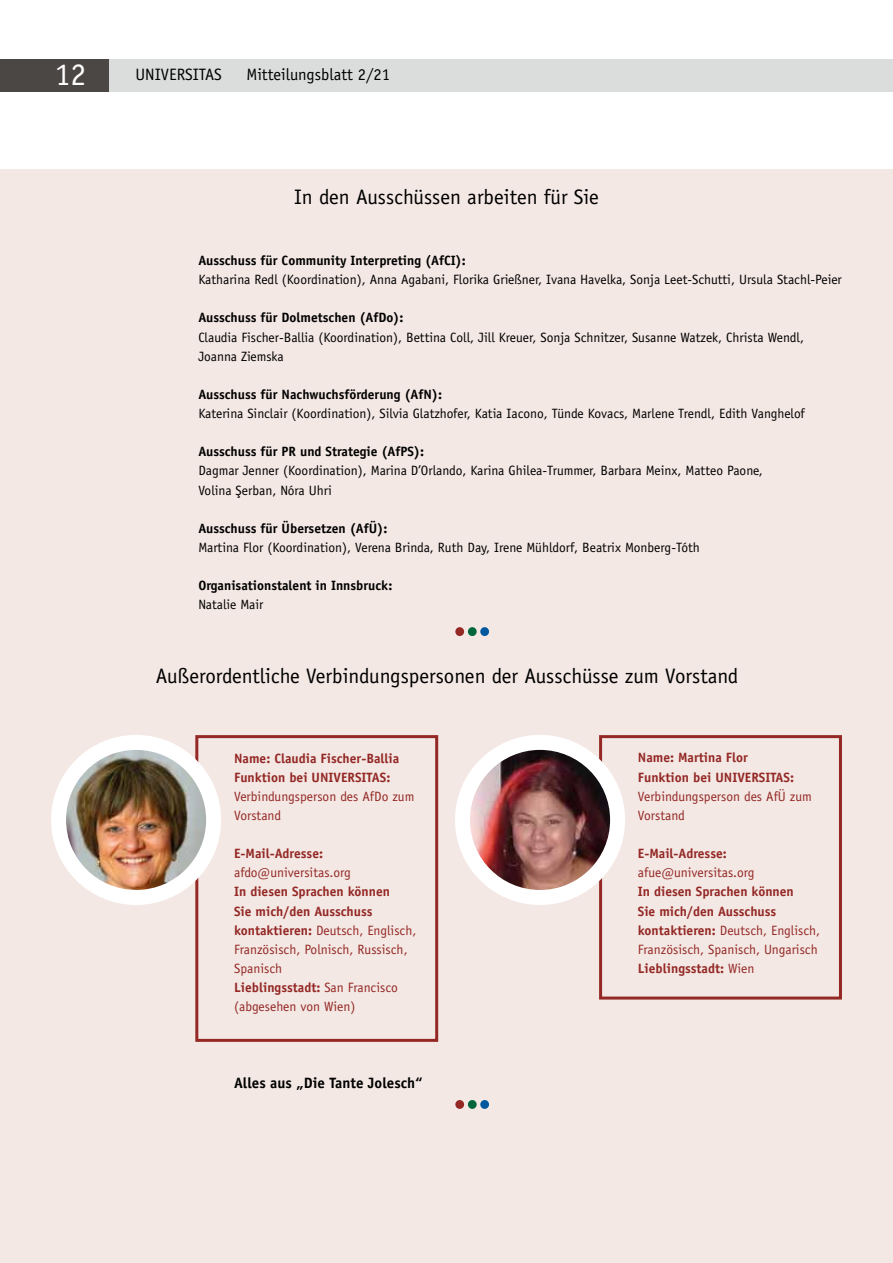
<style>
.page{position:relative;width:893px;height:1263px;background:#fff}
.page>*{position:absolute;margin:0;border:0;box-sizing:border-box;transform-origin:0 0}
.t1{font:31.5px "Officina Serif Std";color:#fff}
.t2{font:21px "Officina Sans Std";color:#000}
.t3{font:16.5px "Officina Sans Std";color:#000}
.t4{font:700 15px "Officina Sans Std";color:#000}
.t5{font:15px "Officina Sans Std";color:#000}
.t6{font:13.5px/19.2px "Officina Sans Std";color:#000}
.t7{font:13.5px/19.2px "Officina Sans Std";color:#932825}
.t8{font:700 13.5px/19.2px "Officina Sans Std";color:#932825}
.t9{font:700 13.5px "Officina Sans Std";color:#000}
.s1{font-weight:700}
.s2{font-weight:400}
</style>
<div class="page">
<div style="left:0;top:59px;width:893px;height:33px;background:#dbdcdc"></div>
<div style="left:0;top:59px;width:109px;height:33px;background:#4b4745"></div>
<div style="left:0;top:169px;width:893px;height:1094px;background:#f4e8e4"></div>
<div style="left:599px;top:735px;width:243px;height:264px;border:3px solid #932825"></div>
<div style="left:195px;top:735px;width:243px;height:307px;border:3px solid #932825"></div>
<img style="left:63px;top:742px;width:150px;height:155px">
<div style="left:51px;top:735px;width:170px;height:170px;border:15px solid #fff;border-radius:50%"></div>
<img style="left:462px;top:742px;width:156px;height:155px;border-radius:78px">
<div style="left:455px;top:735px;width:170px;height:170px;border:15px solid #fff;border-radius:50%"></div>
<div style="left:455px;top:627px;width:9px;height:9px;background:#932825;border-radius:4px"></div>
<div style="left:468px;top:627px;width:9px;height:9px;background:#00673a;border-radius:4px"></div>
<div style="left:480px;top:627px;width:9px;height:9px;background:#00599e;border-radius:4px"></div>
<div style="left:455px;top:1100px;width:9px;height:9px;background:#932825;border-radius:4px"></div>
<div style="left:468px;top:1100px;width:9px;height:9px;background:#00673a;border-radius:4px"></div>
<div style="left:480px;top:1100px;width:9px;height:9px;background:#00599e;border-radius:4px"></div>
<h1 class="t1" style="left:55px;top:56px;width:33px">12</h1>
<p class="t3" style="left:135px;top:65px;width:88px">UNIVERSITAS</p>
<p class="t3" style="left:246px;top:65px;width:145px">Mitteilungsblatt 2/21</p>
<h2 class="t2" style="left:294px;top:184px;width:306px">In den Ausschüssen arbeiten für Sie</h2>
<p class="t9" style="left:198px;top:252px;width:269px">Ausschuss für Community Interpreting (AfCI):</p>
<p class="t6" style="left:198px;top:270px;width:645px">Katharina Redl (Koordination), Anna Agabani, Florika Grießner, Ivana Havelka, Sonja Leet-Schutti, Ursula Stachl-Peier</p>
<p class="t9" style="left:198px;top:309px;width:207px">Ausschuss für Dolmetschen (AfDo):</p>
<p class="t6" style="left:198px;top:327px;width:607px">Claudia Fischer-Ballia (Koordination), Bettina Coll, Jill Kreuer, Sonja Schnitzer, Susanne Watzek, Christa Wendl,<br>Joanna Ziemska</p>
<p class="t9" style="left:198px;top:386px;width:245px">Ausschuss für Nachwuchsförderung (AfN):</p>
<p class="t6" style="left:198px;top:404px;width:608px">Katerina Sinclair (Koordination), Silvia Glatzhofer, Katia Iacono, Tünde Kovacs, Marlene Trendl, Edith Vanghelof</p>
<p class="t9" style="left:198px;top:443px;width:227px">Ausschuss für PR und Strategie (AfPS):</p>
<p class="t6" style="left:198px;top:461px;width:566px">Dagmar Jenner (Koordination), Marina D’Orlando, Karina Ghilea-Trummer, Barbara Meinx, Matteo Paone,<br>Volina Serban, Nóra Uhri</p>
<p class="t9" style="left:198px;top:520px;width:190px">Ausschuss für Übersetzen (AfÜ):</p>
<p class="t6" style="left:198px;top:538px;width:503px">Martina Flor (Koordination), Verena Brinda, Ruth Day, Irene Mühldorf, Beatrix Monberg-Tóth</p>
<p class="t9" style="left:198px;top:577px;width:195px">Organisationstalent in Innsbruck:</p>
<p class="t6" style="left:198px;top:595px;width:67px">Natalie Mair</p>
<p class="t5" style="left:237px;top:481px;width:6px">¸</p>
<h2 class="t2" style="left:156px;top:663px;width:584px">Außerordentliche Verbindungspersonen der Ausschüsse zum Vorstand</h2>
<p class="t8" style="left:234px;top:748px;width:167px">Name: Claudia Fischer-Ballia<br>Funktion bei UNIVERSITAS:</p>
<p class="t7" style="left:234px;top:787px;width:182px">Verbindungsperson des AfDo zum<br>Vorstand</p>
<p class="t8" style="left:234px;top:844px;width:91px">E-Mail-Adresse:</p>
<p class="t7" style="left:234px;top:863px;width:118px">afdo@universitas.org</p>
<p class="t7" style="left:234px;top:882px;width:184px"><span class="s1">In diesen Sprachen können<br>Sie mich/den Ausschuss kontaktieren:</span> Deutsch, Englisch,<br>Französisch, Polnisch, Russisch,<br>Spanisch<br><span class="s1">Lieblingsstadt:</span> San Francisco (abgesehen von Wien)</p>
<p class="t4" style="left:234px;top:1073px;width:190px">Alles aus „Die Tante Jolesch“</p>
<p class="t8" style="left:638px;top:748px;width:158px">Name: Martina Flor<br>Funktion bei UNIVERSITAS:</p>
<p class="t7" style="left:638px;top:787px;width:176px">Verbindungsperson des AfÜ zum<br>Vorstand</p>
<p class="t8" style="left:638px;top:844px;width:91px">E-Mail-Adresse:</p>
<p class="t7" style="left:638px;top:863px;width:118px">afue@universitas.org</p>
<p class="t8" style="left:638px;top:882px;width:184px">In diesen Sprachen können<br>Sie mich/den Ausschuss kontaktieren: <span class="s2">Deutsch, Englisch,<br>Französisch, Spanisch, Ungarisch<br></span>Lieblingsstadt: <span class="s2">Wien</span></p>
</div>
